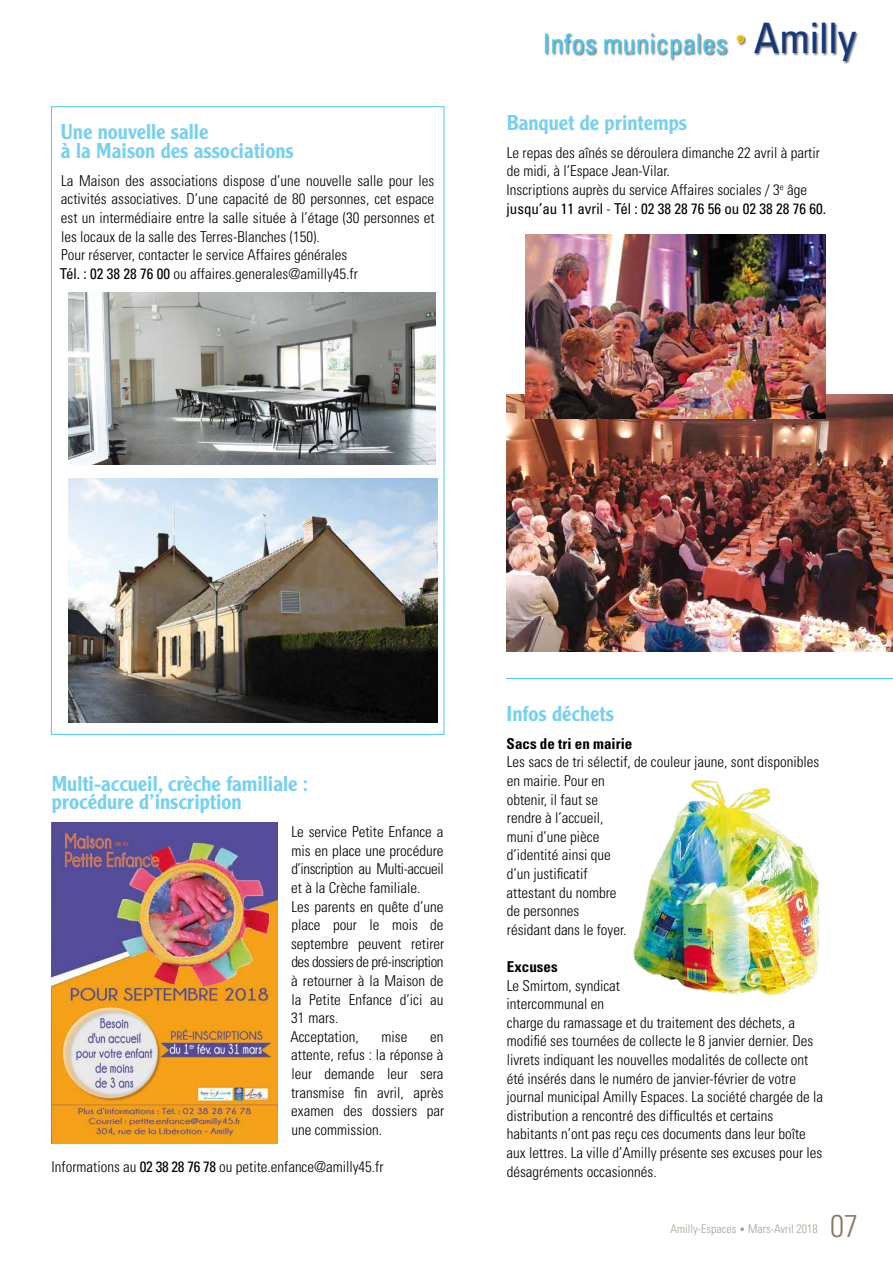
<style>
.page{position:relative;width:893px;height:1263px;background:#fff}
.page>*{position:absolute;margin:0;border:0;box-sizing:border-box;transform-origin:0 0}
.t1{font:300 condensed 31.5px "Univers LT Std";color:#8a7967}
.t2{font:condensed 27px "Univers LT Std";color:#48c7ed}
.t3{font:500 21px/18.6px "Clearface Gothic LT Std";color:#76d1f0}
.t4{font:300 condensed 15px/18.6px "Univers LT Std";color:#000}
.t5{font:700 condensed 15px "Univers LT Std";color:#000}
.t6{font:300 condensed 12px "Univers LT Std";color:#aca095}
.s1{font-weight:400}
.s2{font-family:"Giddyup Std";font-stretch:normal;font-size:48px;color:#f9c606}
.s3{font-size:42px;color:#14377d}
.s4{font-size:10.5px}
</style>
<div class="page">
<div style="left:544px;top:23px;width:315px;height:42px;background:#000;opacity:.6"></div>
<img style="left:633px;top:780px;width:187px;height:215px">
<hr style="left:506px;top:678px;width:387px;height:1px;background:#48c7ed">
<img style="left:68px;top:479px;width:369px;height:243px">
<img style="left:68px;top:293px;width:367px;height:172px">
<img style="left:51px;top:823px;width:227px;height:320px">
<img style="left:506px;top:395px;width:387px;height:257px">
<img style="left:525px;top:234px;width:300px;height:184px">
<h3 class="t3" style="left:61px;top:122px;width:234px">Une nouvelle salle<br>à la Maison des associations</h3>
<p class="t4" style="left:60px;top:171px;width:376px">La Maison des associations dispose d’une nouvelle salle pour les activités associatives. D’une capacité de 80 personnes, cet espace est un intermédiaire entre la salle située à l’étage (30 personnes et les locaux de la salle des Terres-Blanches (150).<br>Pour réserver, contacter le service Affaires générales<br><span class="s1">Tél. : 02 38 28 76 00</span> ou affaires.generales@amilly45.fr</p>
<h2 class="t2" style="left:543px;top:26px;width:315px">Infos municpales <span class="s2">•</span> <span class="s3">Amilly</span></h2>
<h3 class="t3" style="left:507px;top:113px;width:182px">Banquet de printemps</h3>
<p class="t4" style="left:507px;top:143px;width:321px">Le repas des aînés se déroulera dimanche 22 avril à partir de midi, à l’Espace Jean-Vilar.<br>Inscriptions auprès du service Affaires sociales / 3<sup>e</sup> âge <span class="s1">jusqu’au 11 avril</span> - <span class="s1">Tél : 02 38 28 76 56 ou 02 38 28 76 60.</span></p>
<h3 class="t3" style="left:52px;top:774px;width:258px">Multi-accueil, crèche familiale : procédure d’inscription</h3>
<p class="t4" style="left:290px;top:822px;width:155px">Le service Petite Enfance a mis en place une procédure d’inscription au Multi-accueil et à la Crèche familiale.<br>Les parents en quête d’une place pour le mois de septembre peuvent retirer des dossiers de pré-inscription à retourner à la Maison de la Petite Enfance d’ici au<br>31 mars.<br>Acceptation,</p>
<p class="t4" style="left:382px;top:1027px;width:27px">mise</p>
<p class="t4" style="left:291px;top:1027px;width:155px;text-align:justify;text-indent:139px">en attente, refus : la réponse à leur demande leur sera transmise fin avril, après examen des dossiers par une commission.</p>
<p class="t4" style="left:52px;top:1157px;width:333px">Informations au <span class="s1">02 38 28 76 78</span> ou petite.enfance@amilly45.fr</p>
<h3 class="t3" style="left:507px;top:704px;width:109px">Infos déchets</h3>
<p class="t5" style="left:507px;top:734px;width:127px">Sacs de tri en mairie</p>
<p class="t4" style="left:507px;top:753px;width:314px">Les sacs de tri sélectif, de couleur jaune, sont disponibles en mairie. Pour en<br>obtenir, il faut se<br>rendre à l’accueil,<br>muni d’une pièce<br>d’identité ainsi que<br>d’un justificatif<br>attestant du nombre<br>de personnes<br>résidant dans le foyer.</p>
<p class="t5" style="left:507px;top:957px;width:52px">Excuses</p>
<p class="t4" style="left:506px;top:976px;width:318px">Le Smirtom, syndicat<br>intercommunal en<br>charge du ramassage et du traitement des déchets, a modifié ses tournées de collecte le 8 janvier dernier. Des livrets indiquant les nouvelles modalités de collecte ont été insérés dans le numéro de janvier-février de votre journal municipal Amilly Espaces. La société chargée de la distribution a rencontré des difficultés et certains habitants n’ont pas reçu ces documents dans leur boîte aux lettres. La ville d’Amilly présente ses excuses pour les désagréments occasionnés.</p>
<p class="t6" style="left:670px;top:1221px;width:149px">Amilly-Espaces <span class="s4">•</span> Mars-Avril 2018</p>
<h1 class="t1" style="left:830px;top:1207px;width:29px">07</h1>
</div>
